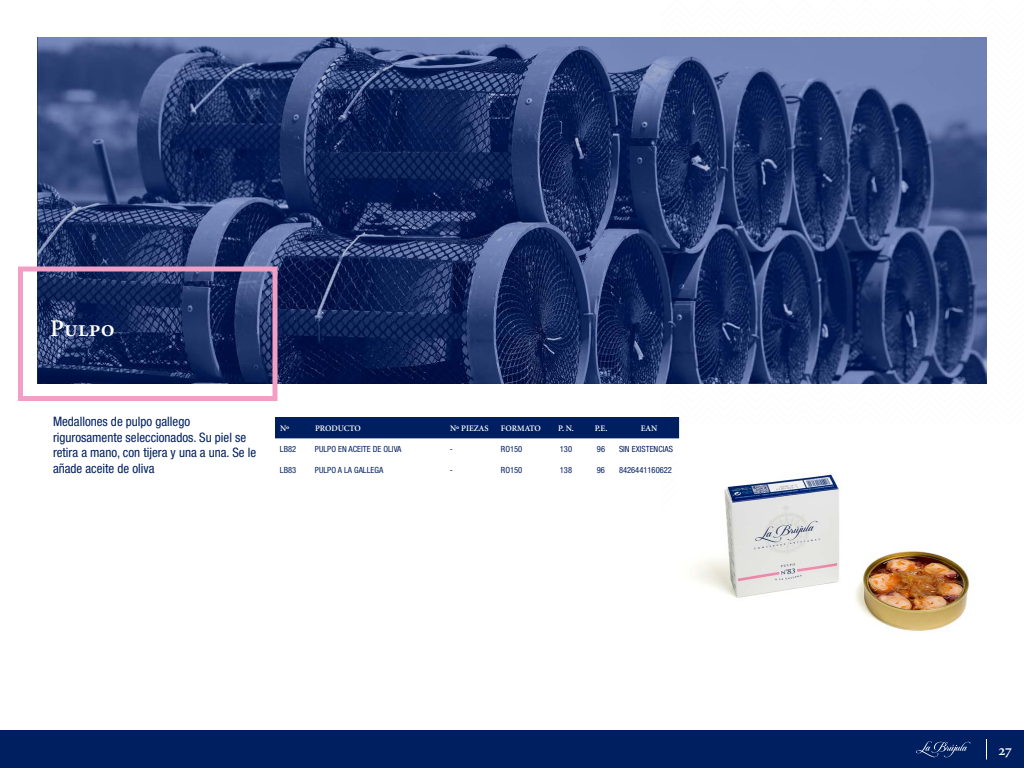
<style>
.page{position:relative;width:1024px;height:768px;background:#fff}
.page>*{position:absolute;margin:0;border:0;box-sizing:border-box;transform-origin:0 0}
.t1{font:24px "Minion Semibold SC";color:#fff}
.t2{font:15px "Minion Semibold SC";color:#fff}
.t3{font:condensed 13px/15.6px "Helvetica Neue LT Pro";color:#001f60}
.t4{font:condensed 8.5px "Helvetica Neue LT Pro";color:#001f60}
.t5{font:8.5px "Minion Semibold SC";color:#fff}
</style>
<div class="page">
<img style="left:678px;top:425px;width:292px;height:206px">
<img style="left:38px;top:38px;width:948px;height:346px">
<div style="left:275px;top:417px;width:404px;height:21px;background:#001f60"></div>
<div style="left:18px;top:266px;width:260px;height:135px;border:5px solid #f29fc5"></div>
<div style="left:0;top:730px;width:1024px;height:38px;background:#001f60"></div>
<svg style="left:916px;top:741px;width:55px;height:17px"></svg>
<svg style="left:986px;top:739px;width:1px;height:21px"></svg>
<h1 class="t1" style="left:50px;top:316px;width:66px">Pulpo</h1>
<p class="t3" style="left:53px;top:414px;width:205px">Medallones de pulpo gallego rigurosamente seleccionados. Su piel se retira a mano, con tijera y una a una. Se le añade aceite de oliva</p>
<p class="t5" style="left:280px;top:424px;width:11px">Nº</p>
<p class="t5" style="left:315px;top:424px;width:47px">PRODUCTO</p>
<p class="t5" style="left:450px;top:424px;width:40px">Nº PIEZAS</p>
<p class="t5" style="left:501px;top:424px;width:41px">FORMATO</p>
<p class="t5" style="left:558px;top:424px;width:17px">P. N.</p>
<p class="t5" style="left:595px;top:424px;width:14px">P.E.</p>
<p class="t5" style="left:641px;top:424px;width:18px">EAN</p>
<p class="t4" style="left:280px;top:444px;width:18px">LB82</p>
<p class="t4" style="left:315px;top:444px;width:88px">PULPO EN ACEITE DE OLIVA</p>
<p class="t4" style="left:450px;top:444px;width:4px">-</p>
<p class="t4" style="left:501px;top:444px;width:23px">RO150</p>
<p class="t4" style="left:560px;top:444px;width:14px">130</p>
<p class="t4" style="left:597px;top:444px;width:10px">96</p>
<p class="t4" style="left:619px;top:444px;width:56px">SIN EXISTENCIAS</p>
<p class="t4" style="left:280px;top:465px;width:18px">LB83</p>
<p class="t4" style="left:315px;top:465px;width:70px">PULPO A LA GALLEGA</p>
<p class="t4" style="left:450px;top:465px;width:4px">-</p>
<p class="t4" style="left:501px;top:465px;width:23px">RO150</p>
<p class="t4" style="left:560px;top:465px;width:14px">138</p>
<p class="t4" style="left:597px;top:465px;width:10px">96</p>
<p class="t4" style="left:619px;top:465px;width:55px">8426441160622</p>
<p class="t2" style="left:999px;top:742px;width:15px">27</p>
</div>
